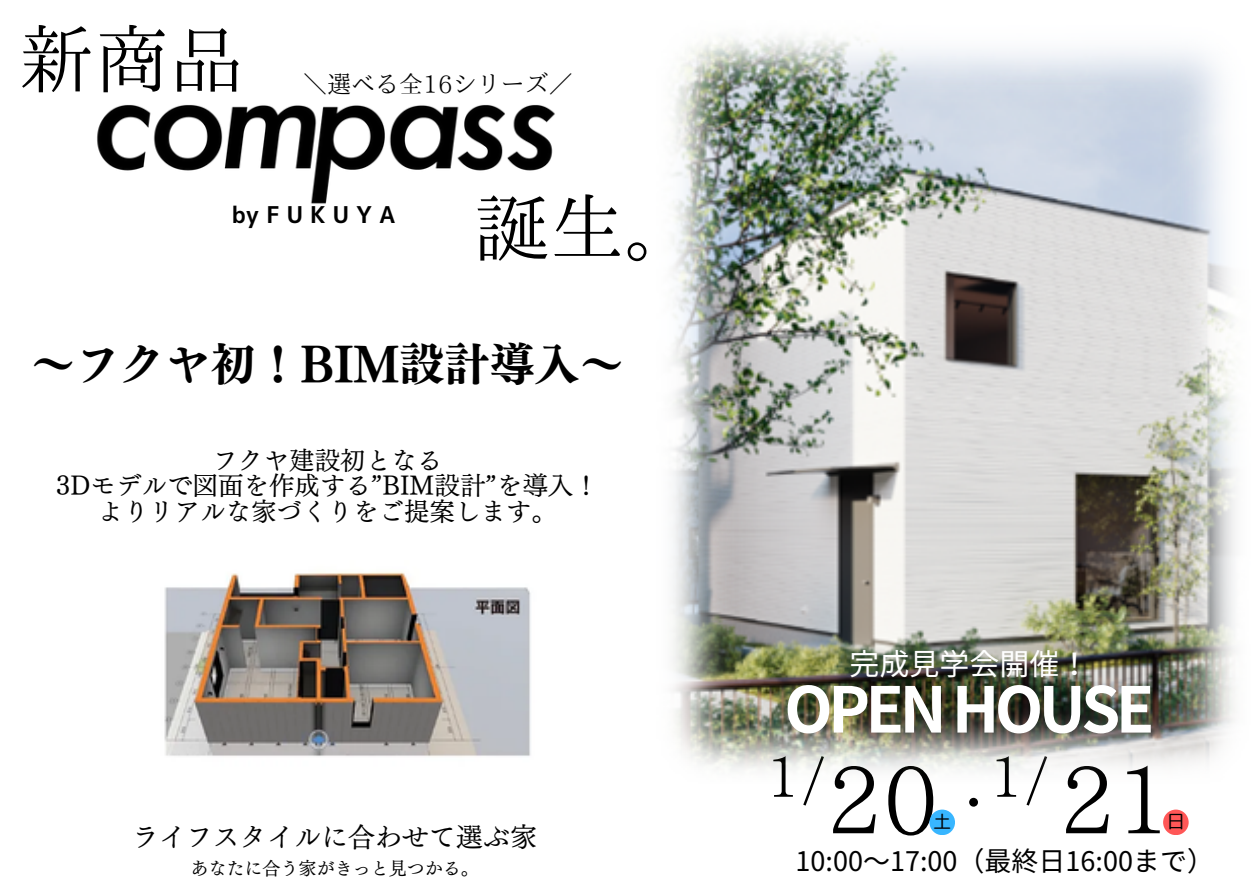
<style>
.page{position:relative;width:1258px;height:894px;background:#fff}
.page>*{position:absolute;margin:0;border:0;box-sizing:border-box;transform-origin:0 0}
.t1{font:92.1px "IP Aex Mincho";color:#000}
.t2{font:75px "IP Aex Mincho";color:#000}
.t3{font:700 63px "Noto Sans JP";letter-spacing:-.075em;color:#fff}
.t4{font:61.2px "IP Aex Mincho";color:#000}
.t5{font:55.2px "IP Aex Mincho";color:#000}
.t6{font:45px "Canva UD Mincho Pr 6 N B";color:#000}
.t7{font:30px "Noto Sans JP";color:#fff}
.t8{font:27px "Noto Sans JP";color:#000}
.t9{font:27px "Canva UD Mincho Pr 6 N M";color:#000}
.t10{font:25.5px "Canva UD Mincho Pr 6 N M";color:#000}
.t11{font:24px "IP Aex Mincho";color:#000}
.t12{font:23.1px "mplus 1 p bold";letter-spacing:.305em;color:#000}
.t13{font:18.3px "rounded mplus 1 p regular";color:#000}
.t14{font:18px "Canva UD Mincho Pr 6 N M";color:#000}
</style>
<div class="page">
<div style="left:929px;top:809px;width:26px;height:25px;background:#38b6ff;border-radius:50%"></div>
<img style="left:97px;top:105px;width:458px;height:99px">
<img style="left:164px;top:572px;width:367px;height:184px">
<img style="left:673px;top:37px;width:562px;height:733px">
<div style="left:1163px;top:809px;width:25px;height:25px;background:#ff5757;border-radius:50%"></div>
<p class="t2" style="left:19px;top:21px;width:226px">新商品</p>
<p class="t11" style="left:303px;top:72px;width:271px">＼選べる全16シリーズ／</p>
<p class="t12" style="left:232px;top:198px;width:165px">byFUKUYA</p>
<p class="t2" style="left:475px;top:189px;width:226px">誕生。</p>
<p class="t6" style="left:31px;top:341px;width:588px">～フクヤ初！BIM設計導入～</p>
<p class="t10" style="left:213px;top:447px;width:231px">フクヤ建設初となる</p>
<p class="t10" style="left:56px;top:472px;width:544px">3Dモデルで図面を作成する”BIM設計”を導入！</p>
<p class="t10" style="left:98px;top:498px;width:461px">よりリアルな家づくりをご提案します。</p>
<p class="t9" style="left:132px;top:822px;width:406px">ライフスタイルに合わせて選ぶ家</p>
<p class="t14" style="left:191px;top:859px;width:290px">あなたに合う家がきっと見つかる。</p>
<p class="t7" style="left:849px;top:639px;width:241px">完成見学会開催！</p>
<p class="t3" style="left:784px;top:659px;width:372px">OPENHOUSE</p>
<p class="t5" style="left:766px;top:748px;width:63px">1/</p>
<p class="t1" style="left:825px;top:752px;width:115px">20</p>
<p class="t13" style="left:933px;top:808px;width:20px">土</p>
<p class="t4" style="left:943px;top:771px;width:63px">・</p>
<p class="t5" style="left:989px;top:748px;width:63px">1/</p>
<p class="t1" style="left:1058px;top:752px;width:115px">21</p>
<p class="t13" style="left:1166px;top:808px;width:20px">日</p>
<p class="t8" style="left:795px;top:838px;width:420px">10:00～17:00（最終日 16:00まで）</p>
</div>
